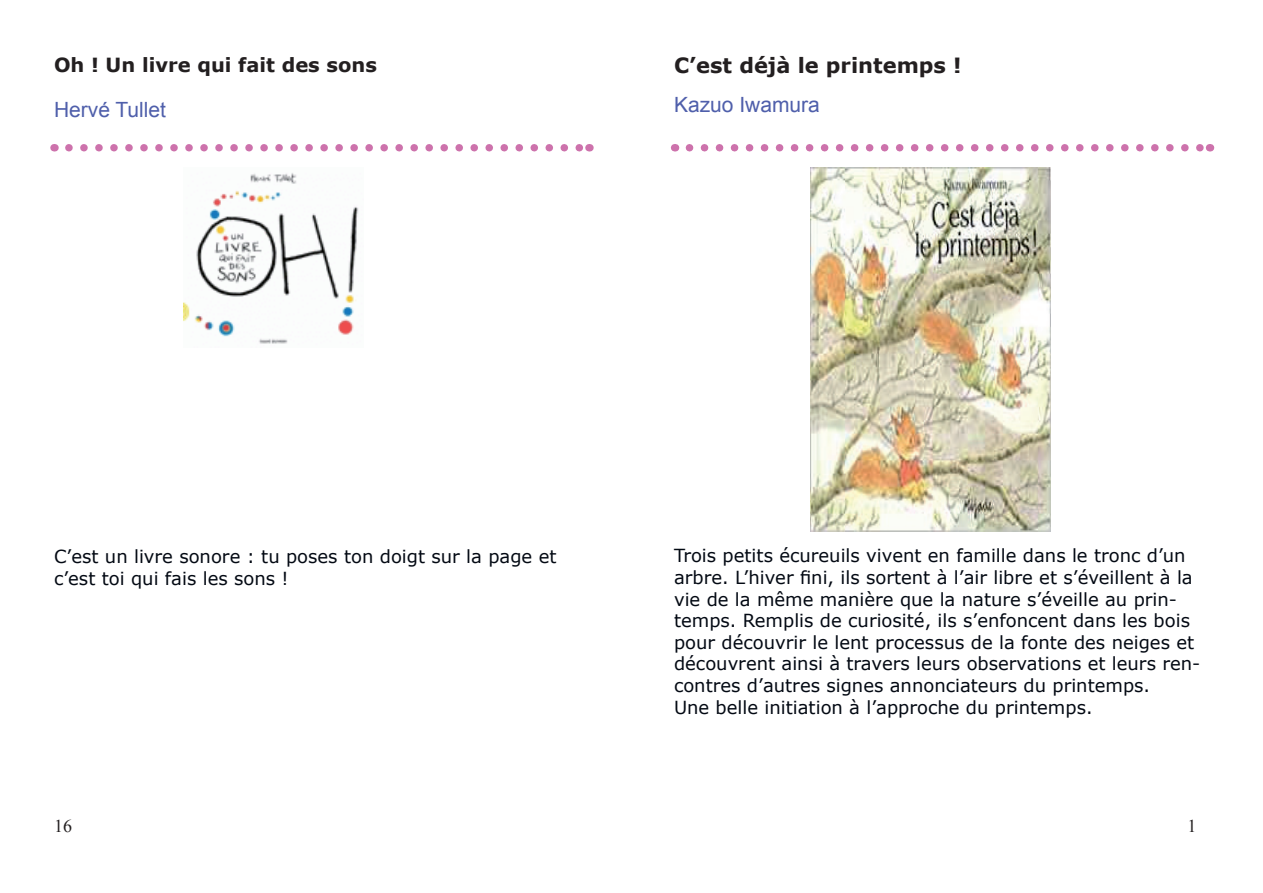
<style>
.page{position:relative;width:1263px;height:893px;background:#fff}
.page>*{position:absolute;margin:0;border:0;box-sizing:border-box;transform-origin:0 0}
.t1{font:21px "Arial";color:#4f5fab}
.t2{font:700 21px "Verdana";color:#231f20}
.t3{font:700 19.5px "Verdana";color:#231f20}
.t4{font:18px/21.6px "Verdana";color:#030913}
.t5{font:18px "Times New Roman";color:#231f20}
</style>
<div class="page">
<svg style="left:69px;top:144px;width:512px;height:7px"></svg>
<svg style="left:689px;top:144px;width:513px;height:7px"></svg>
<img style="left:184px;top:173px;width:175px;height:171px">
<img style="left:810px;top:167px;width:240px;height:364px">
<p class="t3" style="left:54px;top:51px;width:324px">Oh ! Un livre qui fait des sons</p>
<p class="t2" style="left:674px;top:51px;width:289px">C’est déjà le printemps !</p>
<p class="t1" style="left:54px;top:96px;width:114px">Hervé Tullet</p>
<p class="t1" style="left:674px;top:91px;width:147px">Kazuo Iwamura</p>
<p class="t4" style="left:54px;top:546px;width:504px">C’est un livre sonore : tu poses ton doigt sur la page et c’est toi qui fais les sons !</p>
<p class="t4" style="left:674px;top:545px;width:528px">Trois petits écureuils vivent en famille dans le tronc d’un arbre. L’hiver fini, ils sortent à l’air libre et s’éveillent à la vie de la même manière que la nature s’éveille au prin&shy;temps. Remplis de curiosité, ils s’enfoncent dans les bois pour découvrir le lent processus de la fonte des neiges et découvrent ainsi à travers leurs observations et leurs ren&shy;contres d’autres signes annonciateurs du printemps.<br>Une belle initiation à l’approche du printemps.</p>
<p class="t5" style="left:54px;top:813px;width:19px">16</p>
<p class="t5" style="left:1187px;top:814px;width:10px">1</p>
</div>
